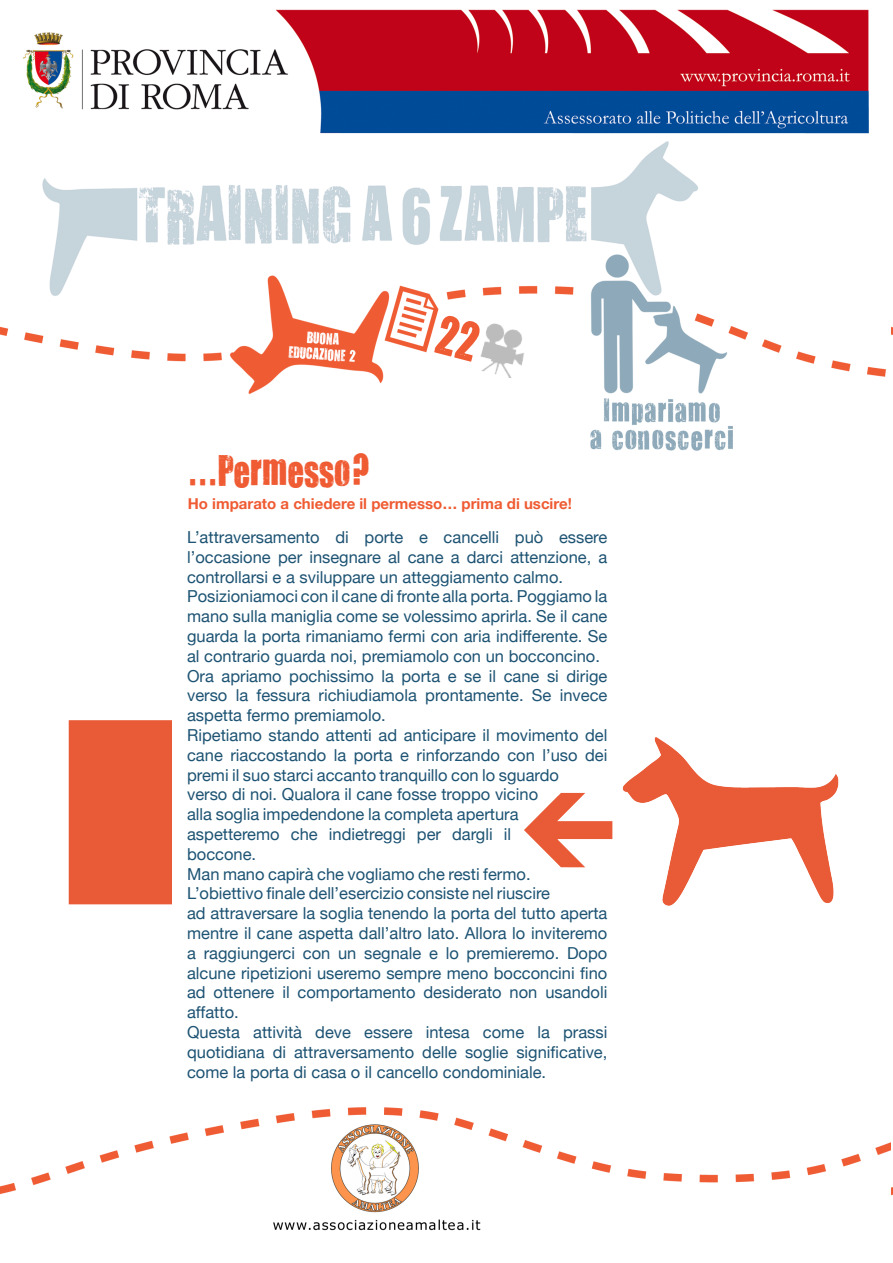
<style>
.page{position:relative;width:893px;height:1263px;background:#fff}
.page>*{position:absolute;margin:0;border:0;box-sizing:border-box;transform-origin:0 0}
.t1{font:36px "You Are Loved";color:#ef5b33}
.t2{font:16.5px/19.8px "Helvetica Neue";color:#1d5373}
.t3{font:700 15px "Helvetica Neue";color:#ef5b33}
</style>
<div class="page">
<img style="left:0;top:9px;width:893px;height:1222px">
<img style="left:52px;top:684px;width:119px;height:234px">
<img style="left:520px;top:727px;width:344px;height:190px">
<img style="left:473px;top:320px;width:61px;height:64px">
<svg style="left:434px;top:314px;width:48px;height:48px"></svg>
<h1 class="t1" style="left:188px;top:447px;width:184px">...Permesso?</h1>
<p class="t3" style="left:188px;top:494px;width:386px">Ho imparato a chiedere il permesso… prima di uscire!</p>
<p class="t2" style="left:187px;top:527px;width:422px">L’attraversamento di porte e cancelli può essere l’occasione per insegnare al cane a darci attenzione, a controllarsi e a sviluppare un atteggiamento calmo.<br>Posizioniamoci con il cane di fronte alla porta. Poggiamo la mano sulla maniglia come se volessimo aprirla. Se il cane guarda la porta rimaniamo fermi con aria indifferente. Se al contrario guarda noi, premiamolo con un bocconcino.<br>Ora apriamo pochissimo la porta e se il cane si dirige verso la fessura richiudiamola prontamente. Se invece aspetta fermo premiamolo.<br>Ripetiamo stando attenti ad anticipare il movimento del cane riaccostando la porta e rinforzando con l’uso dei premi il suo starci accanto tranquillo con lo sguardo<br>verso di noi. Qualora il cane fosse troppo vicino<br>alla soglia impedendone la completa apertura aspetteremo che indietreggi per dargli il<br>boccone.<br>Man mano capirà che vogliamo che resti fermo.<br>L’obiettivo finale dell’esercizio consiste nel riuscire<br>ad attraversare la soglia tenendo la porta del tutto aperta mentre il cane aspetta dall’altro lato. Allora lo inviteremo a raggiungerci con un segnale e lo premieremo. Dopo alcune ripetizioni useremo sempre meno bocconcini fino ad ottenere il comportamento desiderato non usandoli affatto.<br>Questa attività deve essere intesa come la prassi quotidiana di attraversamento delle soglie significative, come la porta di casa o il cancello condominiale.</p>
</div>
